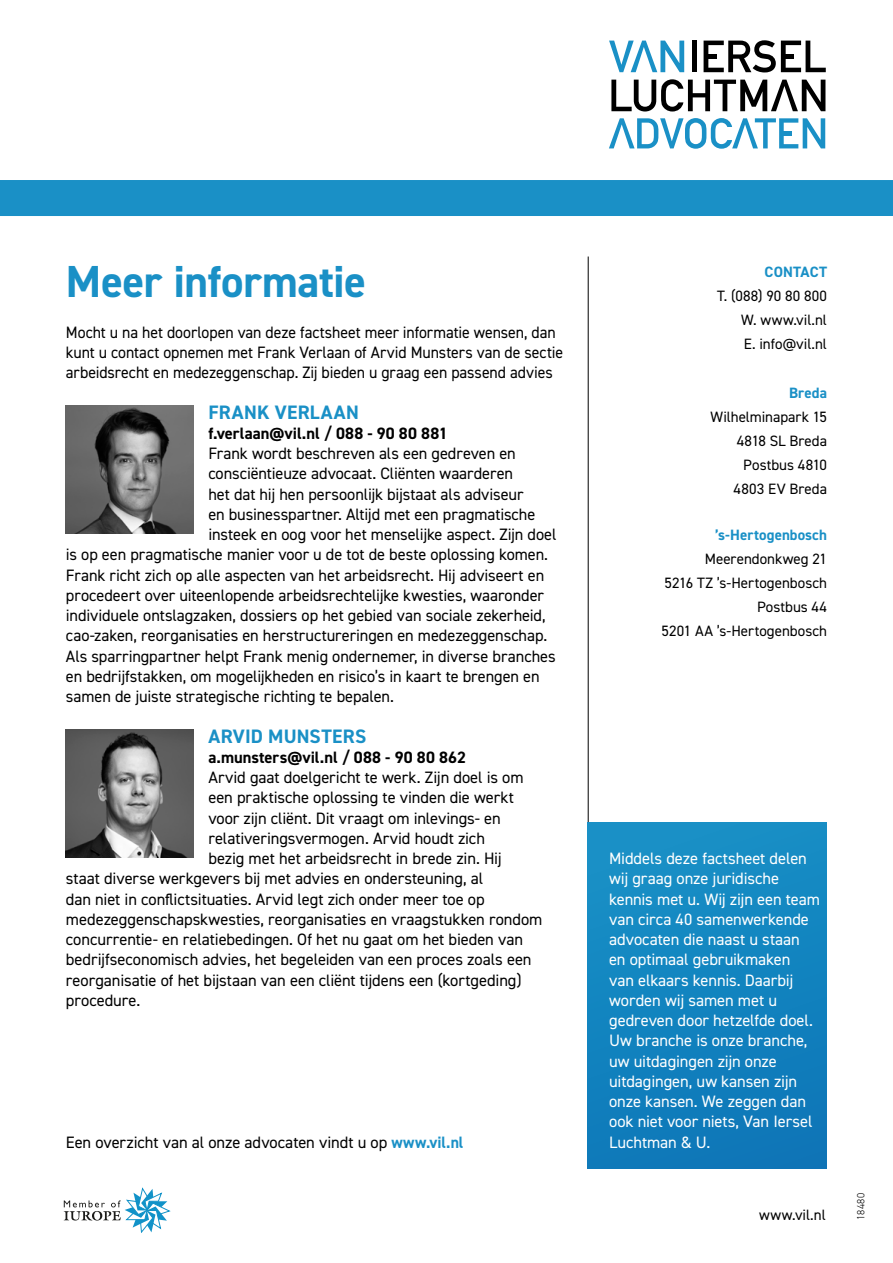
<style>
.page{position:relative;width:893px;height:1263px;background:#fff}
.page>*{position:absolute;margin:0;border:0;box-sizing:border-box;transform-origin:0 0}
.t1{font:700 45px "DIN2014";letter-spacing:-.01em;color:#1a90c6}
.t2{font:700 19.5px "DIN2014";letter-spacing:.015em;color:#1a90c6}
.t3{font:16.5px "DIN2014";letter-spacing:-.005em;color:#000}
.t4{font:16.5px/20.2px "DIN2014";letter-spacing:-.005em;color:#fff}
.t5{font:16.5px/20.2px "DIN2014";letter-spacing:-.005em;color:#000;scale:.96 1}
.t6{font:700 16.5px "DIN2014";letter-spacing:.005em;color:#000}
.t7{font:15px/24px "DIN2014";color:#000;text-align:right}
.t8{font:700 15px "DIN2014";letter-spacing:.005em;color:#1a90c6}
.s1{font-weight:700;color:#1a90c6}
</style>
<div class="page">
<svg style="left:64px;top:1187px;width:107px;height:46px"></svg>
<img style="left:66px;top:406px;width:127px;height:127px">
<img style="left:66px;top:730px;width:127px;height:127px">
<hr style="left:588px;top:257px;width:1px;height:912px;background:#000">
<div style="left:0;top:180px;width:893px;height:36px;background:#1a90c6"></div>
<svg style="left:609px;top:118px;width:216px;height:31px"></svg>
<svg style="left:609px;top:41px;width:75px;height:31px"></svg>
<div style="left:692px;top:41px;width:5px;height:31px;background:#000"></div>
<svg style="left:611px;top:79px;width:214px;height:33px"></svg>
<svg style="left:704px;top:40px;width:122px;height:32px"></svg>
<div style="left:783px;top:131px;width:8px;height:5px;background:#1a90c6"></div>
<div style="left:588px;top:822px;width:239px;height:347px;background:#1184bf"></div>
<h1 class="t1" style="left:66px;top:252px;width:302px">Meer informatie</h1>
<p class="t5" style="left:66px;top:321px;width:519px">Mocht u na het doorlopen van deze factsheet meer informatie wensen, dan kunt u contact opnemen met Frank Verlaan of Arvid Munsters van de sectie arbeidsrecht en medezeggenschap. Zij bieden u graag een passend advies</p>
<p class="t2" style="left:208px;top:399px;width:152px">FRANK VERLAAN</p>
<p class="t6" style="left:208px;top:422px;width:241px">f.verlaan@vil.nl / 088 - 90 80 881</p>
<p class="t3" style="left:208px;top:443px;width:309px">Frank wordt beschreven als een gedreven en</p>
<p class="t3" style="left:208px;top:463px;width:306px">consciëntieuze advocaat. Cliënten waarderen</p>
<p class="t3" style="left:208px;top:484px;width:317px">het dat hij hen persoonlijk bijstaat als adviseur</p>
<p class="t3" style="left:208px;top:504px;width:329px">en businesspartner. Altijd met een pragmatische</p>
<p class="t3" style="left:208px;top:524px;width:350px">insteek en oog voor het menselijke aspect. Zijn doel</p>
<p class="t3" style="left:66px;top:544px;width:484px">is op een pragmatische manier voor u de tot de beste oplossing komen.</p>
<p class="t3" style="left:66px;top:565px;width:480px">Frank richt zich op alle aspecten van het arbeidsrecht. Hij adviseert en</p>
<p class="t3" style="left:66px;top:585px;width:480px">procedeert over uiteenlopende arbeidsrechtelijke kwesties, waaronder</p>
<p class="t3" style="left:66px;top:605px;width:481px">individuele ontslagzaken, dossiers op het gebied van sociale zekerheid,</p>
<p class="t3" style="left:66px;top:625px;width:483px">cao-zaken, reorganisaties en herstructureringen en medezeggenschap.</p>
<p class="t3" style="left:66px;top:646px;width:491px">Als sparringpartner helpt Frank menig ondernemer, in diverse branches</p>
<p class="t3" style="left:66px;top:666px;width:475px">en bedrijfstakken, om mogelijkheden en risico’s in kaart te brengen en</p>
<p class="t3" style="left:66px;top:686px;width:330px">samen de juiste strategische richting te bepalen.</p>
<p class="t2" style="left:208px;top:723px;width:159px">ARVID MUNSTERS</p>
<p class="t6" style="left:208px;top:746px;width:259px">a.munsters@vil.nl / 088 - 90 80 862</p>
<p class="t3" style="left:208px;top:767px;width:317px">Arvid gaat doelgericht te werk. Zijn doel is om</p>
<p class="t3" style="left:208px;top:787px;width:307px">een praktische oplossing te vinden die werkt</p>
<p class="t3" style="left:208px;top:808px;width:294px">voor zijn cliënt. Dit vraagt om inlevings- en</p>
<p class="t3" style="left:208px;top:828px;width:278px">relativeringsvermogen. Arvid houdt zich</p>
<p class="t3" style="left:208px;top:848px;width:295px">bezig met het arbeidsrecht in brede zin. Hij</p>
<p class="t3" style="left:66px;top:868px;width:419px">staat diverse werkgevers bij met advies en ondersteuning, al</p>
<p class="t3" style="left:66px;top:889px;width:420px">dan niet in conflictsituaties. Arvid legt zich onder meer toe op</p>
<p class="t3" style="left:66px;top:909px;width:478px">medezeggenschapskwesties, reorganisaties en vraagstukken rondom</p>
<p class="t3" style="left:66px;top:929px;width:459px">concurrentie- en relatiebedingen. Of het nu gaat om het bieden van</p>
<p class="t3" style="left:66px;top:949px;width:467px">bedrijfseconomisch advies, het begeleiden van een proces zoals een</p>
<p class="t3" style="left:66px;top:970px;width:457px">reorganisatie of het bijstaan van een cliënt tijdens een (kortgeding)</p>
<p class="t3" style="left:66px;top:990px;width:76px">procedure.</p>
<p class="t3" style="left:66px;top:1132px;width:399px">Een overzicht van al onze advocaten vindt u op <span class="s1">www.vil.nl</span></p>
<p class="t8" style="left:764px;top:262px;width:64px">CONTACT</p>
<p class="t7" style="left:741px;top:283px;width:88px;text-align:justify;text-indent:-24px">T. (088) 90 80 800<br>W. www.vil.nl E. info@vil.nl</p>
<p class="t8" style="left:789px;top:383px;width:40px">Breda</p>
<p class="t7" style="left:710px;top:405px;width:118px">Wilhelminapark 15<br>4818 SL Breda<br>Postbus 4810<br>4803 EV Breda</p>
<p class="t8" style="left:715px;top:525px;width:113px">’s-Hertogenbosch</p>
<p class="t7" style="left:662px;top:547px;width:167px">Meerendonkweg 21<br>5216 TZ ’s-Hertogenbosch<br>Postbus 44<br>5201 AA ’s-Hertogenbosch</p>
<p class="t4" style="left:609px;top:848px;width:212px">Middels deze factsheet delen wij graag onze juridische kennis met u. Wij zijn een team van circa 40 samenwerkende advocaten die naast u staan en optimaal gebruikmaken<br>van elkaars kennis. Daarbij worden wij samen met u gedreven door hetzelfde doel.<br>Uw branche is onze branche, uw uitdagingen zijn onze uitdagingen, uw kansen zijn onze kansen. We zeggen dan ook niet voor niets, Van Iersel<br>Luchtman &amp; U.</p>
<p class="t7" style="left:759px;top:1202px;width:68px">www.vil.nl</p>
</div>
